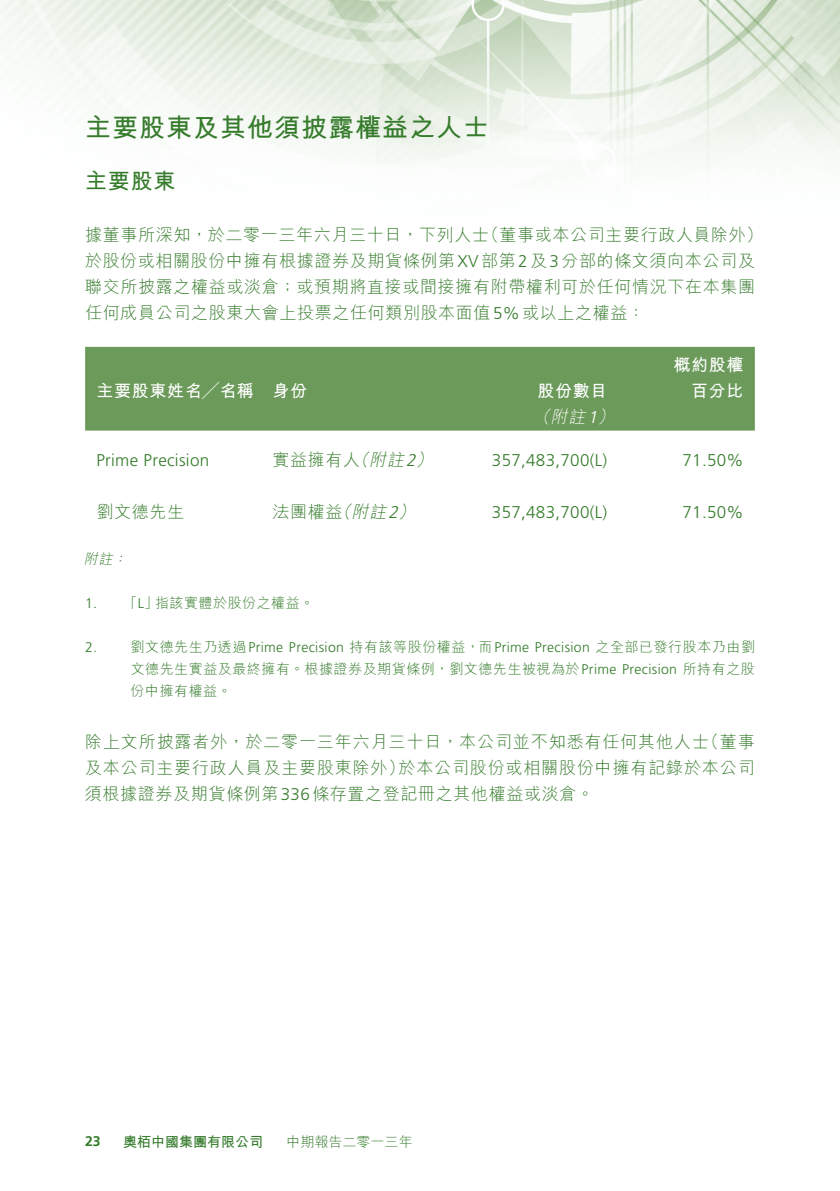
<style>
.page{position:relative;width:840px;height:1191px;background:#fff}
.page>*{position:absolute;margin:0;border:0;box-sizing:border-box;transform-origin:0 0}
.t1{font:700 26px "M Hei HK";letter-spacing:.035em;color:#357b2b}
.t2{font:700 22px "M Hei HK";color:#357b2b}
.t3{font:300 17px/26px "M Hei HK";letter-spacing:.035em;color:#357b2b}
.t4{font:300 17px "Frutiger LT Std";letter-spacing:.015em;color:#357b2b}
.t5{font:700 17px/26px "M Hei HK";letter-spacing:.035em;color:#fff;text-align:right}
.t6{font:italic 300 17px "M Hei HK";color:#357b2b}
.t7{font:italic 300 17px "M Hei HK";color:#fff}
.t8{font:300 14px/22px "M Hei HK";letter-spacing:.035em;color:#357b2b}
.t9{font:700 14px "M Hei HK";color:#357b2b}
.t10{font:300 14px "M Hei HK";color:#357b2b}
.t11{font:300 14px "Frutiger LT Std";color:#357b2b}
.t12{font:italic 300 14px "M Hei HK";color:#357b2b}
.t13{font:700 14px "Frutiger LT Std";color:#357b2b}
.s1{font-family:"Frutiger LT Std"}
</style>
<div class="page">
<img style="left:0;top:0;width:839px;height:167px">
<div style="left:85px;top:347px;width:669px;height:83px;background:#6c9a5a"></div>
<h1 class="t1" style="left:85px;top:108px;width:405px">主要股東及其他須披露權益之人士</h1>
<p class="t2" style="left:85px;top:165px;width:92px">主要股東</p>
<p class="t3" style="left:482px;top:221px;width:282px">（董事或本公司主要行政人員除外(</p>
<p class="t3" style="left:85px;top:221px;width:671px">據董事所深知，於二零一三年六月三十日，下列人士<br>於股份或相關股份中擁有根據證券及期貨條例第<span class="s1">XV</span>部第<span class="s1">2</span>及<span class="s1">3</span>分部的條文須向本公司及聯交所披露之權益或淡倉；或預期將直接或間接擁有附帶權利可於任何情況下在本集團任何成員公司之股東大會上投票之任何類別股本面值<span class="s1">5%</span>或以上之權益：</p>
<p class="t5" style="left:96px;top:376px;width:159px">主要股東姓名╱名稱</p>
<p class="t5" style="left:272px;top:376px;width:36px">身份</p>
<p class="t5" style="left:537px;top:376px;width:71px">股份數目</p>
<p class="t5" style="left:673px;top:350px;width:71px">概約股權百分比</p>
<p class="t7" style="left:533px;top:408px;width:22px">（</p>
<p class="t7" style="left:550px;top:408px;width:69px">附註 (<span class="s1">1</span></p>
<p class="t4" style="left:96px;top:450px;width:114px">Prime Precision</p>
<p class="t3" style="left:272px;top:446px;width:89px">實益擁有人</p>
<p class="t6" style="left:351px;top:451px;width:22px">（</p>
<p class="t6" style="left:369px;top:451px;width:69px">附註）<span class="s1">2</span></p>
<p class="t4" style="left:491px;top:450px;width:117px">357,483,700 (L(</p>
<p class="t4" style="left:682px;top:450px;width:62px">71.50%</p>
<p class="t3" style="left:96px;top:498px;width:89px">劉文德先生</p>
<p class="t12" style="left:113px;top:551px;width:18px">：</p>
<p class="t12" style="left:84px;top:551px;width:33px">附註</p>
<p class="t6" style="left:334px;top:503px;width:22px">（</p>
<p class="t6" style="left:351px;top:503px;width:69px">附註）<span class="s1">2</span></p>
<p class="t3" style="left:272px;top:498px;width:71px">法團權益</p>
<p class="t4" style="left:491px;top:502px;width:117px">357,483,700 (L(</p>
<p class="t4" style="left:682px;top:502px;width:62px">71.50%</p>
<p class="t11" style="left:85px;top:595px;width:13px">1.</p>
<p class="t8" style="left:155px;top:591px;width:160px">指該實體於股份之權益。</p>
<p class="t8" style="left:123px;top:591px;width:36px">「」<span class="s1">L</span></p>
<p class="t11" style="left:85px;top:639px;width:13px">2.</p>
<p class="t8" style="left:130px;top:635px;width:625px">劉文德先生乃透過<span class="s1">Prime Precision</span> 持有該等股份權益，而<span class="s1">Prime Precision</span> 之全部已發行股本乃由劉</p>
<p class="t8" style="left:130px;top:657px;width:625px">文德先生實益及最終擁有。根據證券及期貨條例，劉文德先生被視為於<span class="s1">Prime Precision</span> 所持有之股份中擁有權益。</p>
<p class="t3" style="left:701px;top:728px;width:54px">（董事</p>
<p class="t3" style="left:398px;top:728px;width:357px;text-indent:-313px">除上文所披露者外，於二零一三年六月三十日，本公司並不知悉有任何其他人士<br>於本公司股份或相關股份中擁有記錄於本公司</p>
<p class="t3" style="left:85px;top:754px;width:510px">及本公司主要行政人員及主要股東除外）<br>須根據證券及期貨條例第<span class="s1">336</span>條存置之登記冊之其他權益或淡倉。</p>
<p class="t13" style="left:85px;top:1132px;width:17px">23</p>
<p class="t9" style="left:123px;top:1131px;width:142px">奧栢中國集團有限公司</p>
<p class="t10" style="left:286px;top:1134px;width:127px">中期報告二零一三年</p>
</div>
